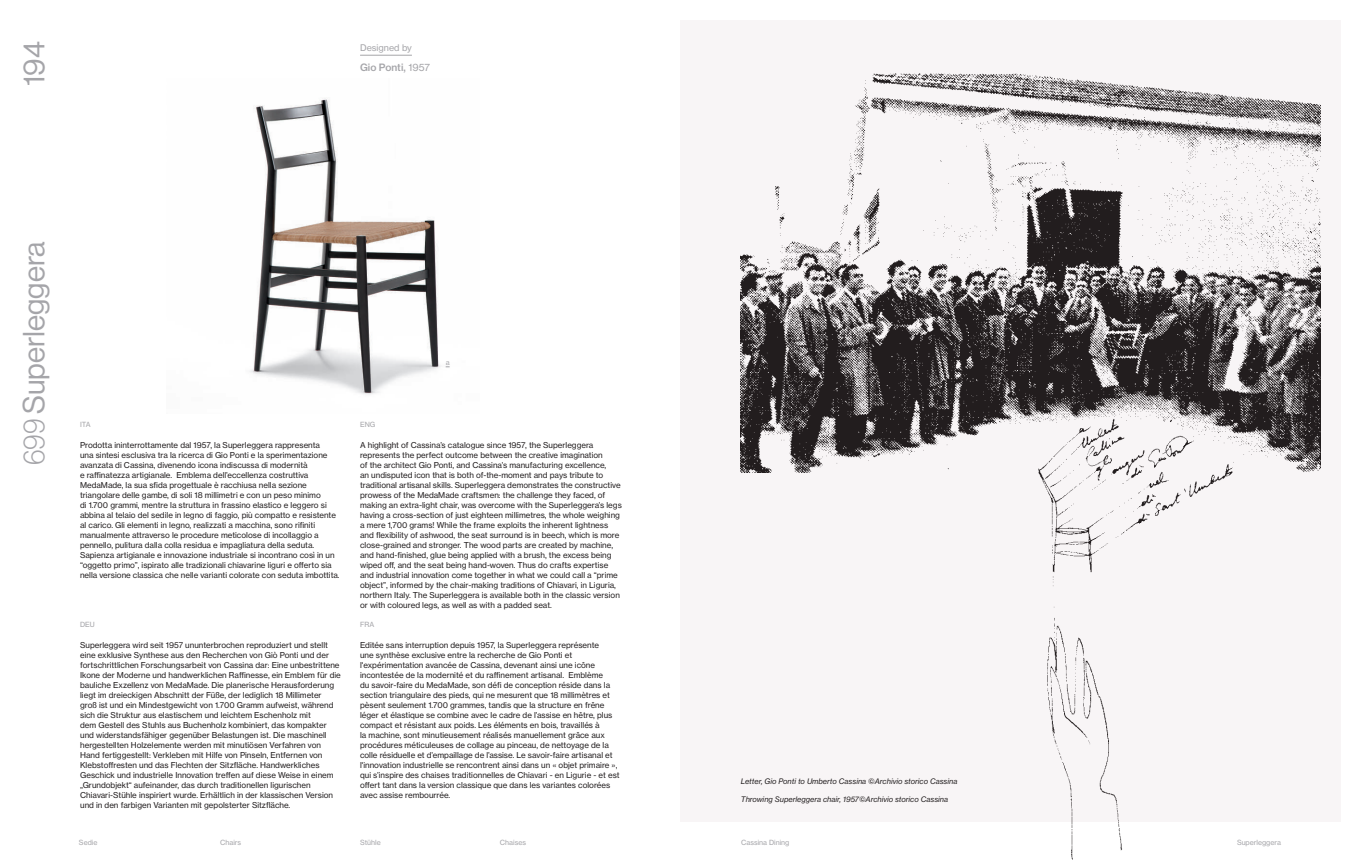
<style>
.page{position:relative;width:1361px;height:865px;background:#fff}
.page>*{position:absolute;margin:0;border:0;box-sizing:border-box;transform-origin:0 0}
.t1{font:30px "Haas Grot Disp 55 Roman";color:#a5a5a9}
.t2{font:500 10px "Haas Grot Text 65";color:#a5a5a9}
.t3{font:9px "Haas Grot Text 55 Roman";color:#a5a5a9}
.t4{font:8px/10px "Haas Grot Text 55 Roman";color:#231f20}
.t5{font:italic 7.5px "Haas Grot Text 56";color:#231f20}
.t6{font:7px "Haas Grot Text 55 Roman";color:#a5a5a9}
.s1{font-family:"Haas Grot Text 55 Roman";font-weight:400}
.s2{font-family:"Haas Grot Disp 35";font-weight:100}
</style>
<div class="page">
<div style="left:680px;top:20px;width:661px;height:801px;background:#f8f5f6"></div>
<img style="left:741px;top:73px;width:579px;height:399px">
<img style="left:249px;top:98px;width:201px;height:297px">
<img style="left:1021px;top:391px;width:222px;height:469px">
<hr style="left:360px;top:55px;width:52px;height:1px;background:#a5a5a9">
<h1 class="t1" style="left:17px;top:86px;width:46px;rotate:-90deg">194</h1>
<p class="t3" style="left:360px;top:42px;width:53px">Designed by</p>
<p class="t2" style="left:360px;top:61px;width:71px">Gio Ponti, <span class="s1">1957</span></p>
<h1 class="t1" style="left:17px;top:465px;width:225px;rotate:-90deg"><span class="s2">699</span> Superleggera</h1>
<p class="t6" style="left:80px;top:420px;width:12px">ITA</p>
<p class="t6" style="left:360px;top:420px;width:17px">ENG</p>
<p class="t6" style="left:446px;top:358px;width:5px">a</p>
<p class="t4" style="left:80px;top:440px;width:261px">Prodotta ininterrottamente dal 1957, la Superleggera rappresenta<br>una sintesi esclusiva tra la ricerca di Gio Ponti e la sperimentazione avanzata di Cassina, divenendo icona indiscussa di modernità<br>e raffinatezza artigianale. Emblema dell’eccellenza costruttiva MedaMade, la sua sfida progettuale è racchiusa nella sezione triangolare delle gambe, di soli 18 millimetri e con un peso minimo<br>di 1.700 grammi, mentre la struttura in frassino elastico e leggero si abbina al telaio del sedile in legno di faggio, più compatto e resistente al carico. Gli elementi in legno, realizzati a macchina, sono rifiniti manualmente attraverso le procedure meticolose di incollaggio a pennello, pulitura dalla colla residua e impagliatura della seduta.<br>Sapienza artigianale e innovazione industriale si incontrano così in un “oggetto primo”, ispirato alle tradizionali chiavarine liguri e offerto sia nella versione classica che nelle varianti colorate con seduta imbottita.</p>
<p class="t4" style="left:360px;top:440px;width:263px">A highlight of Cassina’s catalogue since 1957, the Superleggera represents the perfect outcome between the creative imagination<br>of the architect Gio Ponti, and Cassina’s manufacturing excellence,<br>an undisputed icon that is both of-the-moment and pays tribute to traditional artisanal skills. Superleggera demonstrates the constructive prowess of the MedaMade craftsmen: the challenge they faced, of making an extra-light chair, was overcome with the Superleggera’s legs having a cross-section of just eighteen millimetres, the whole weighing a mere 1,700 grams! While the frame exploits the inherent lightness and flexibility of ashwood, the seat surround is in beech, which is more close-grained and stronger. The wood parts are created by machine, and hand-finished, glue being applied with a brush, the excess being wiped off, and the seat being hand-woven. Thus do crafts expertise and industrial innovation come together in what we could call a “prime object”, informed by the chair-making traditions of Chiavari, in Liguria, northern Italy. The Superleggera is available both in the classic version or with coloured legs, as well as with a padded seat.</p>
<p class="t4" style="left:80px;top:640px;width:262px">Superleggera wird seit 1957 ununterbrochen reproduziert und stellt eine exklusive Synthese aus den Recherchen von Giò Ponti und der fortschrittlichen Forschungsarbeit von Cassina dar: Eine unbestrittene Ikone der Moderne und handwerklichen Raffinesse, ein Emblem für die bauliche Exzellenz von MedaMade. Die planerische Herausforderung liegt im dreieckigen Abschnitt der Füße, der lediglich 18 Millimeter<br>groß ist und ein Mindestgewicht von 1.700 Gramm aufweist, während sich die Struktur aus elastischem und leichtem Eschenholz mit<br>dem Gestell des Stuhls aus Buchenholz kombiniert, das kompakter und widerstandsfähiger gegenüber Belastungen ist. Die maschinell hergestellten Holzelemente werden mit minutiösen Verfahren von Hand fertiggestellt: Verkleben mit Hilfe von Pinseln, Entfernen von Klebstoffresten und das Flechten der Sitzfläche. Handwerkliches Geschick und industrielle Innovation treffen auf diese Weise in einem „Grundobjekt“ aufeinander, das durch traditionellen ligurischen Chiavari-Stühle inspiriert wurde. Erhältlich in der klassischen Version und in den farbigen Varianten mit gepolsterter Sitzfläche.</p>
<p class="t4" style="left:360px;top:640px;width:261px">Editée sans interruption depuis 1957, la Superleggera représente<br>une synthèse exclusive entre la recherche de Gio Ponti et l'expérimentation avancée de Cassina, devenant ainsi une icône incontestée de la modernité et du raffinement artisanal. Emblème<br>du savoir-faire du MedaMade, son défi de conception réside dans la section triangulaire des pieds, qui ne mesurent que 18 millimètres et pèsent seulement 1.700 grammes, tandis que la structure en frêne léger et élastique se combine avec le cadre de l’assise en hêtre, plus compact et résistant aux poids. Les éléments en bois, travaillés à<br>la machine, sont minutieusement réalisés manuellement grâce aux procédures méticuleuses de collage au pinceau, de nettoyage de la colle résiduelle et d’empaillage de l’assise. Le savoir-faire artisanal et l'innovation industrielle se rencontrent ainsi dans un « objet primaire », qui s’inspire des chaises traditionnelles de Chiavari - en Ligurie - et est offert tant dans la version classique que dans les variantes colorées avec assise rembourrée.</p>
<p class="t6" style="left:80px;top:620px;width:16px">DEU</p>
<p class="t6" style="left:360px;top:620px;width:16px">FRA</p>
<p class="t5" style="left:741px;top:776px;width:218px">Letter, Gio Ponti to Umberto Cassina ©Archivio storico Cassina</p>
<p class="t5" style="left:741px;top:794px;width:209px">Throwing Superleggera chair, 1957©Archivio storico Cassina</p>
<p class="t6" style="left:79px;top:837px;width:20px">Sedie</p>
<p class="t6" style="left:220px;top:837px;width:23px">Chairs</p>
<p class="t6" style="left:360px;top:837px;width:22px">Stühle</p>
<p class="t6" style="left:500px;top:837px;width:28px">Chaises</p>
<p class="t6" style="left:741px;top:838px;width:50px">Cassina Dining</p>
<p class="t6" style="left:1237px;top:838px;width:45px">Superleggera</p>
</div>
